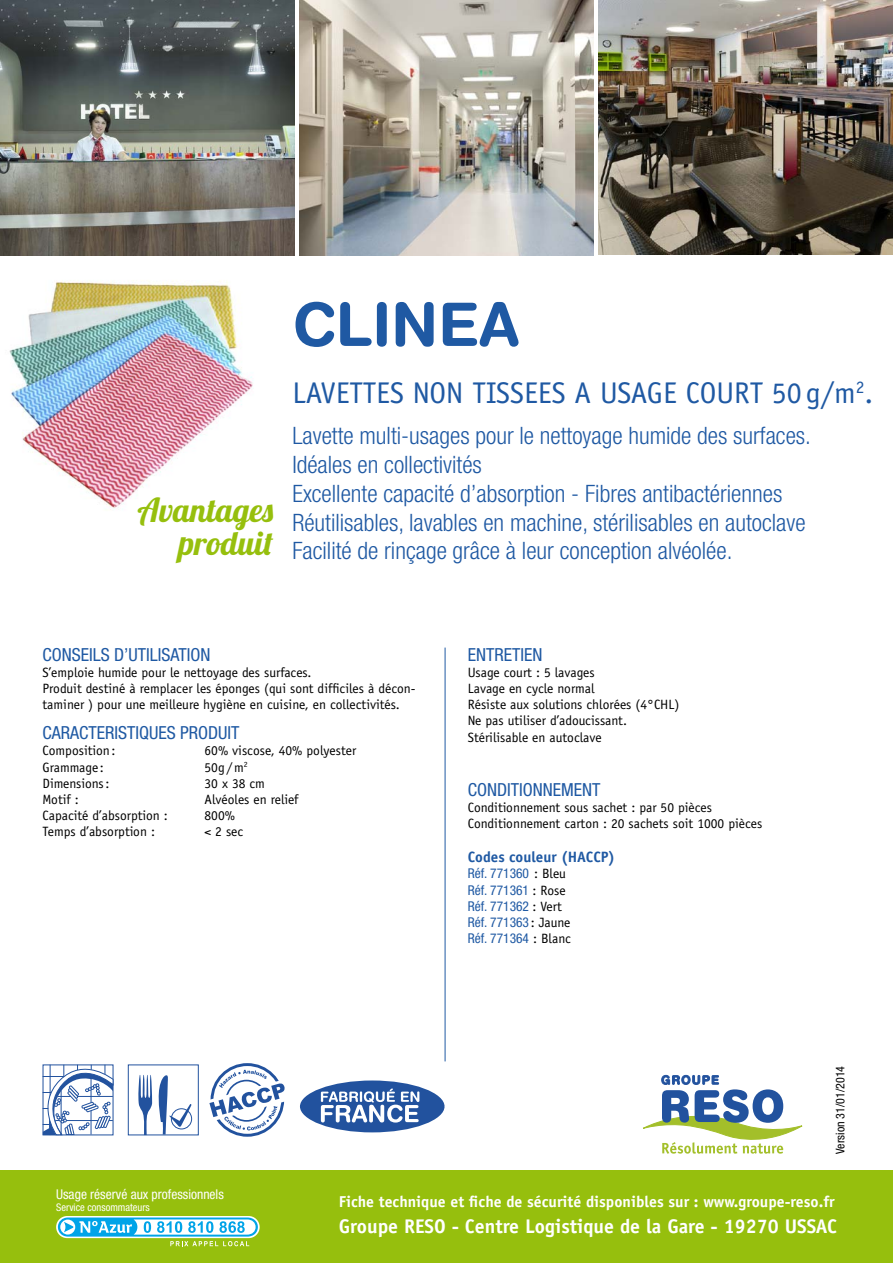
<style>
.page{position:relative;width:893px;height:1263px;background:#fff}
.page>*{position:absolute;margin:0;border:0;box-sizing:border-box;transform-origin:0 0}
.t1{font:700 60px "Helvetica Rounded";color:#1f59a3}
.t2{font:33px/33px "Lobster 1.4";color:#96bf0d;text-align:right}
.t3{font:30px "Officina Sans";color:#1f59a3}
.t4{font:300 condensed 24px/28.8px "Helvetica Neue LT";color:#1f59a3}
.t5{font:700 19.8px "Officina Sans";color:#fff}
.t6{font:condensed 18px "Helvetica Neue LT";color:#1f59a3}
.t7{font:700 15.75px "Officina Sans";color:#fff}
.t8{font:700 15px "Officina Sans";color:#1f59a3}
.t9{font:13.5px/16.2px "Officina Sans";color:#000}
.t10{font:condensed 13.5px/16.2px "Helvetica Neue LT";color:#1f59a3}
.t11{font:condensed 13.5px "Helvetica Neue";color:#fff}
.t12{font:condensed 12px "Helvetica Neue LT";color:#000}
.t13{font:condensed 10.5px "Helvetica Neue";color:#fff}
.s1{font-family:"Officina Sans";font-stretch:normal;color:#000}
</style>
<div class="page">
<img style="left:0;top:0;width:295px;height:255px">
<img style="left:299px;top:0;width:295px;height:255px">
<img style="left:598px;top:0;width:295px;height:254px">
<div style="left:0;top:1170px;width:893px;height:93px;background:#96bf0d"></div>
<svg style="left:56px;top:1216px;width:204px;height:22px"></svg>
<svg style="left:58px;top:1217px;width:200px;height:29px"></svg>
<svg style="left:643px;top:1075px;width:160px;height:78px"></svg>
<hr style="left:445px;top:648px;width:1px;height:413px;background:#1f59a3">
<img style="left:9px;top:280px;width:244px;height:229px">
<div style="left:128px;top:1064px;width:71px;height:71px;border:1px solid #22529e"></div>
<svg style="left:138px;top:1075px;width:54px;height:60px"></svg>
<div style="left:211px;top:1063px;width:73px;height:74px;border:3px solid #22529e;border-radius:50%"></div>
<svg style="left:209px;top:1070px;width:76px;height:60px"></svg>
<svg style="left:42px;top:1064px;width:72px;height:71px"></svg>
<svg style="left:298px;top:1079px;width:148px;height:55px;background:#3d67aa"></svg>
<div style="left:297px;top:1077px;width:151px;height:58px;border:3px solid #fff;border-radius:50%"></div>
<svg style="left:321px;top:1088px;width:98px;height:34px"></svg>
<h2 class="t2" style="left:137px;top:497px;width:137px">Avantages produit</h2>
<h1 class="t1" style="left:292px;top:302px;width:228px">CLINEA</h1>
<h3 class="t3" style="left:292px;top:381px;width:582px">LAVETTES NON TISSEES A USAGE COURT 50 g/m<sup>2</sup>.</h3>
<p class="t4" style="left:292px;top:424px;width:520px">Lavette multi-usages pour le nettoyage humide des surfaces.<br>Idéales en collectivités<br>Excellente capacité d’absorption - Fibres antibactériennes Réutilisables, lavables en machine, stérilisables en autoclave Facilité de rinçage grâce à leur conception alvéolée.</p>
<h3 class="t6" style="left:43px;top:648px;width:170px">CONSEILS D’UTILISATION</h3>
<p class="t9" style="left:43px;top:665px;width:375px">S’emploie humide pour le nettoyage des surfaces.<br>Produit destiné à remplacer les éponges (qui sont difficiles à décon&shy;taminer ) pour une meilleure hygiène en cuisine, en collectivités.</p>
<h3 class="t6" style="left:43px;top:726px;width:199px">CARACTERISTIQUES PRODUIT</h3>
<p class="t9" style="left:43px;top:744px;width:74px">Composition :</p>
<p class="t9" style="left:205px;top:744px;width:153px">60% viscose, 40% polyester</p>
<p class="t9" style="left:43px;top:760px;width:63px">Grammage :</p>
<p class="t9" style="left:205px;top:760px;width:45px">50g / m<sup>2</sup></p>
<p class="t9" style="left:43px;top:776px;width:68px">Dimensions :</p>
<p class="t9" style="left:205px;top:776px;width:62px">30 x 38 cm</p>
<p class="t9" style="left:43px;top:792px;width:38px">Motif :</p>
<p class="t9" style="left:205px;top:792px;width:96px">Alvéoles en relief</p>
<p class="t9" style="left:43px;top:809px;width:127px">Capacité d’absorption :</p>
<p class="t9" style="left:205px;top:809px;width:32px">800%</p>
<p class="t9" style="left:43px;top:825px;width:114px">Temps d’absorption :</p>
<p class="t9" style="left:205px;top:825px;width:40px">&lt; 2 sec</p>
<h3 class="t6" style="left:468px;top:648px;width:76px">ENTRETIEN</h3>
<p class="t9" style="left:468px;top:665px;width:213px">Usage court : 5 lavages<br>Lavage en cycle normal<br>Résiste aux solutions chlorées (4°CHL)<br>Ne pas utiliser d’adoucissant.<br>Stérilisable en autoclave</p>
<h3 class="t6" style="left:468px;top:783px;width:134px">CONDITIONNEMENT</h3>
<p class="t9" style="left:468px;top:800px;width:296px">Conditionnement sous sachet : par 50 pièces<br>Conditionnement carton : 20 sachets soit 1000 pièces</p>
<p class="t8" style="left:468px;top:851px;width:149px">Codes couleur (HACCP)</p>
<p class="t10" style="left:468px;top:867px;width:105px">Réf. 771360 <span class="s1">: Bleu<br></span>Réf. 771361 <span class="s1">: Rose<br></span>Réf. 771362 <span class="s1">: Vert<br></span>Réf. 771363 <span class="s1">: Jaune<br></span>Réf. 771364 <span class="s1">: Blanc</span></p>
<p class="t12" style="left:836px;top:1154px;width:90px;rotate:-90deg">Version 31/01/2014</p>
<p class="t11" style="left:56px;top:1189px;width:169px">Usage réservé aux professionnels</p>
<p class="t13" style="left:56px;top:1204px;width:95px">Service consommateurs</p>
<p class="t7" style="left:339px;top:1196px;width:497px">Fiche technique et fiche de sécurité disponibles sur : www.groupe-reso.fr</p>
<h3 class="t5" style="left:339px;top:1219px;width:500px">Groupe RESO - Centre Logistique de la Gare - 19270 USSAC</h3>
</div>
